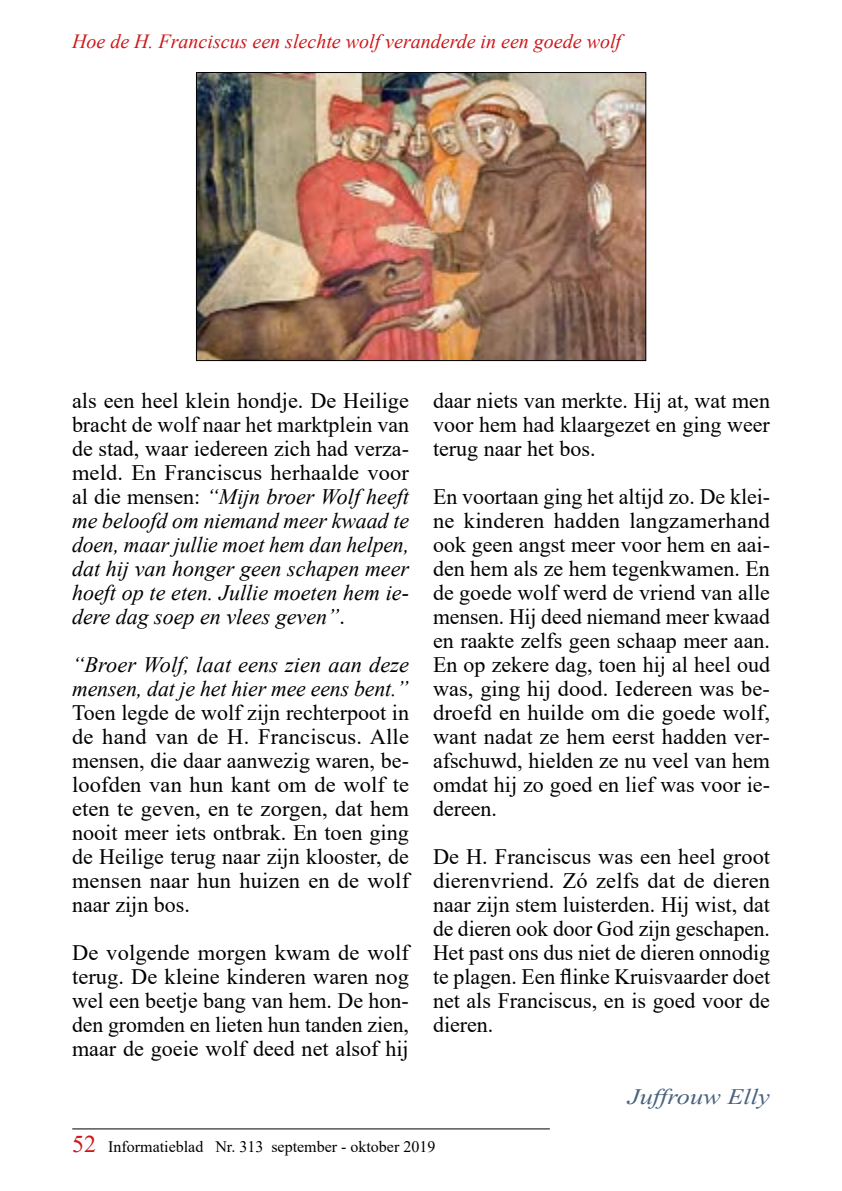
<style>
.page{position:relative;width:842px;height:1191px;background:#fff}
.page>*{position:absolute;margin:0;border:0;box-sizing:border-box;transform-origin:0 0}
.t1{font:22px/24px "Times New Roman";color:#000;text-align:justify}
.t2{font:italic 22px/24px "Times New Roman";color:#000;text-align:justify}
.t3{font:italic 22px "Times New Roman";color:#4a637e;scale:1.2 1}
.t4{font:italic 20px "Times New Roman";color:#cd171a}
.t5{font:16px "Times New Roman";color:#000}
.s1{font-style:normal}
.s2{font-size:24px;color:#cd171a}
</style>
<div class="page">
<hr style="left:72px;top:1128px;width:478px;height:1px;background:#000">
<img style="left:198px;top:74px;width:446px;height:285px">
<div style="left:196px;top:72px;width:450px;height:289px;border:1px solid #000"></div>
<p class="t4" style="left:72px;top:27px;width:551px">Hoe de H. Franciscus een slechte wolf veranderde in een goede wolf</p>
<p class="t2" style="left:72px;top:388px;width:339px"><span class="s1">als een heel klein hondje. De Heilige bracht de wolf naar het marktplein van de stad, waar iedereen zich had verza&shy;meld. En Franciscus herhaalde voor al die mensen:</span> “Mijn broer Wolf heeft me beloofd om niemand meer kwaad te doen, maar jullie moet hem dan helpen, dat hij van honger geen schapen meer hoeft op te eten. Jullie moeten hem ie&shy;dere dag soep en vlees geven”<span class="s1">.</span></p>
<p class="t2" style="left:72px;top:652px;width:339px">“Broer Wolf, laat eens zien aan deze mensen, dat je het hier mee eens bent.”</p>
<p class="t1" style="left:72px;top:700px;width:339px">Toen legde de wolf zijn rechterpoot in de hand van de H. Franciscus. Alle mensen, die daar aanwezig waren, be&shy;loofden van hun kant om de wolf te eten te geven, en te zorgen, dat hem nooit meer iets ontbrak. En toen ging de Heilige terug naar zijn klooster, de mensen naar hun huizen en de wolf naar zijn bos.</p>
<p class="t1" style="left:72px;top:940px;width:339px">De volgende morgen kwam de wolf terug. De kleine kinderen waren nog wel een beetje bang van hem. De hon&shy;den gromden en lieten hun tanden zien, maar de goeie wolf deed net alsof hij</p>
<p class="t1" style="left:433px;top:388px;width:338px">daar niets van merkte. Hij at, wat men voor hem had klaargezet en ging weer terug naar het bos.</p>
<p class="t1" style="left:433px;top:484px;width:339px">En voortaan ging het altijd zo. De klei&shy;ne kinderen hadden langzamerhand ook geen angst meer voor hem en aai&shy;den hem als ze hem tegenkwamen. En de goede wolf werd de vriend van alle mensen. Hij deed niemand meer kwaad en raakte zelfs geen schaap meer aan.<br>En op zekere dag, toen hij al heel oud was, ging hij dood. Iedereen was be&shy;droefd en huilde om die goede wolf, want nadat ze hem eerst hadden ver&shy;afschuwd, hielden ze nu veel van hem omdat hij zo goed en lief was voor ie&shy;dereen.</p>
<p class="t1" style="left:433px;top:844px;width:339px">De H. Franciscus was een heel groot dierenvriend. Zó zelfs dat de dieren naar zijn stem luisterden. Hij wist, dat de dieren ook door God zijn geschapen.<br>Het past ons dus niet de dieren onnodig te plagen. Een flinke Kruisvaarder doet net als Franciscus, en is goed voor de dieren.</p>
<p class="t3" style="left:628px;top:1081px;width:120px">Juffrouw Elly</p>
<p class="t5" style="left:72px;top:1134px;width:365px"><span class="s2">52</span> Informatieblad Nr. 313 september - oktober 2019</p>
</div>
